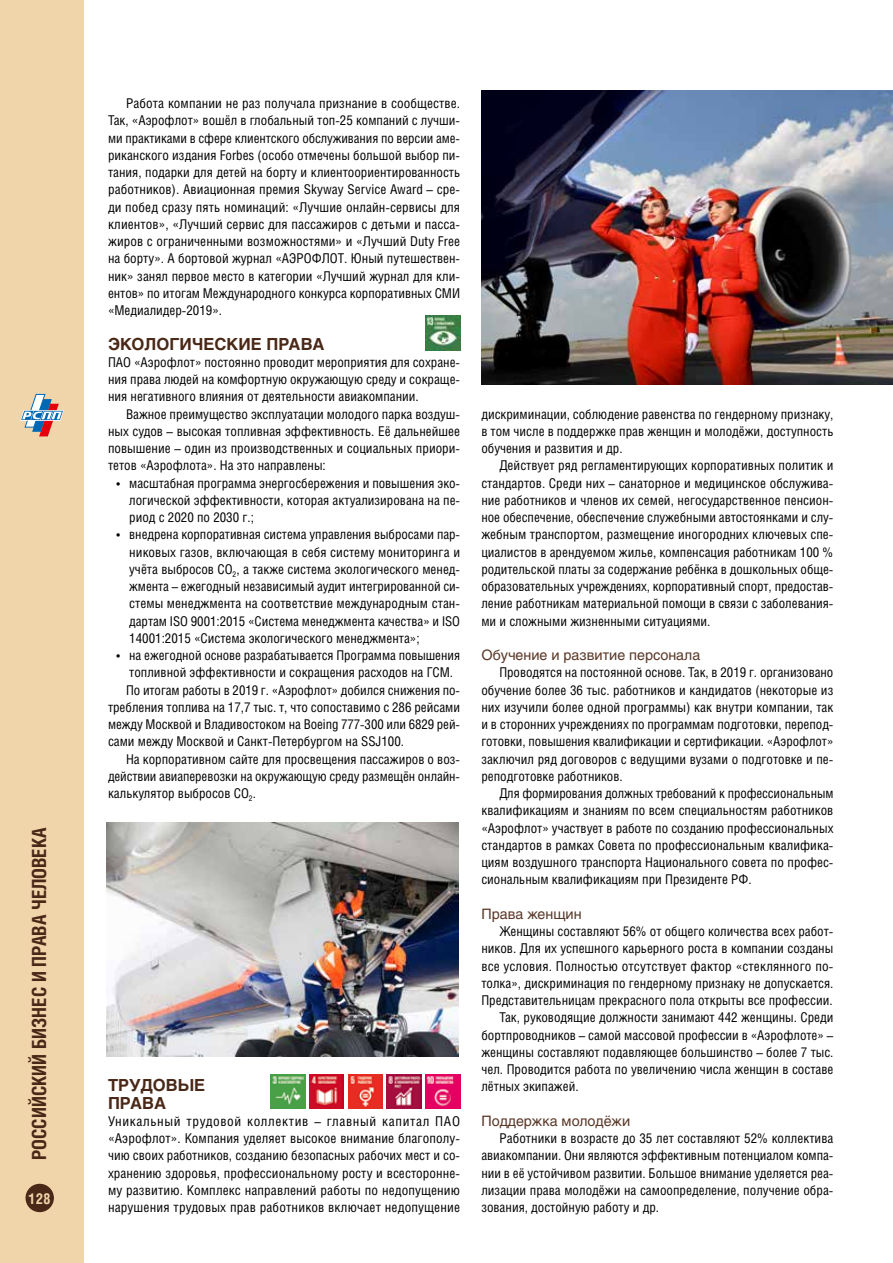
<style>
.page{position:relative;width:893px;height:1263px;background:#fff}
.page>*{position:absolute;margin:0;border:0;box-sizing:border-box;transform-origin:0 0}
.t1{font:700 19.5px "Helios Cond C";color:#4a2817}
.t2{font:700 16.5px/17.2px "Helios C";color:#4a2817}
.t3{font:700 15px "Helios Cond C";color:#f1d5aa}
.t4{font:14.25px "Helios C";color:#5a3828}
.t5{font:13.5px/17.2px "Helios Cond C";color:#000;text-align:justify}
</style>
<div class="page">
<div style="left:0;top:0;width:84px;height:1263px;background:#f1d5aa"></div>
<div style="left:26px;top:1184px;width:27px;height:27px;background:#4a2817;border-radius:50%"></div>
<div style="left:26px;top:1184px;width:28px;height:28px;border:1px solid #4a2817;border-radius:50%"></div>
<svg style="left:20px;top:394px;width:44px;height:42px"></svg>
<img style="left:426px;top:315px;width:34px;height:35px">
<img style="left:426px;top:1074px;width:34px;height:35px">
<img style="left:387px;top:1074px;width:34px;height:35px">
<img style="left:348px;top:1074px;width:35px;height:35px">
<img style="left:309px;top:1074px;width:35px;height:35px">
<img style="left:271px;top:1074px;width:34px;height:35px">
<img style="left:106px;top:822px;width:353px;height:235px">
<img style="left:481px;top:90px;width:412px;height:294px">
<h1 class="t1" style="left:27px;top:1160px;width:334px;rotate:-90deg">РОССИЙСКИЙ БИЗНЕС И ПРАВА ЧЕЛОВЕКА</h1>
<p class="t3" style="left:29px;top:1189px;width:24px">128</p>
<p class="t5" style="left:108px;top:94px;width:354px;text-indent:18px">Работа компании не раз получала признание в сообществе.<br>Так, «Аэрофлот» вошёл в глобальный топ-25 компаний с лучши&shy;ми практиками в сфере клиентского обслуживания по версии аме&shy;риканского издания Forbes (особо отмечены большой выбор пи&shy;тания, подарки для детей на борту и клиентоориентированность работников). Авиационная премия Skyway Service Award – сре&shy;ди побед сразу пять номинаций: «Лучшие онлайн-сервисы для клиентов», «Лучший сервис для пассажиров с детьми и пасса&shy;жиров с ограниченными возможностями» и «Лучший Duty Free на борту». А бортовой журнал «АЭРОФЛОТ. Юный путешествен&shy;ник» занял первое место в категории «Лучший журнал для кли&shy;ентов» по итогам Международного конкурса корпоративных СМИ «Медиалидер-2019».</p>
<p class="t2" style="left:108px;top:335px;width:218px">ЭКОЛОГИЧЕСКИЕ ПРАВА</p>
<p class="t5" style="left:108px;top:353px;width:354px">ПАО «Аэрофлот» постоянно проводит мероприятия для сохране&shy;ния права людей на комфортную окружающую среду и сокраще&shy;ния негативного влияния от деятельности авиакомпании.</p>
<p class="t5" style="left:108px;top:405px;width:354px;text-indent:18px">Важное преимущество эксплуатации молодого парка воздуш&shy;ных судов – высокая топливная эффективность. Её дальнейшее повышение – один из производственных и социальных приори&shy;тетов «Аэрофлота». На это направлены:</p>
<p class="t5" style="left:129px;top:474px;width:332px;text-indent:-13px">• масштабная программа энергосбережения и повышения эко&shy;логической эффективности, которая актуализирована на пе&shy;риод с 2020 по 2030 г.;</p>
<p class="t5" style="left:129px;top:526px;width:332px;text-indent:-13px">• внедрена корпоративная система управления выбросами пар&shy;никовых газов, включающая в себя систему мониторинга и учёта выбросов СО<sub>2</sub>, а также система экологического менед&shy;жмента – ежегодный независимый аудит интегрированной си&shy;стемы менеджмента на соответствие международным стан&shy;дартам ISO 9001:2015 «Система менеджмента качества» и ISO 14001:2015 «Система экологического менеджмента»;</p>
<p class="t5" style="left:117px;top:646px;width:345px">• на ежегодной основе разрабатывается Программа повышения</p>
<p class="t5" style="left:129px;top:664px;width:325px">топливной эффективности и сокращения расходов на ГСМ.</p>
<p class="t5" style="left:126px;top:681px;width:336px">По итогам работы в 2019 г. «Аэрофлот» добился снижения по-</p>
<p class="t5" style="left:108px;top:698px;width:353px">требления топлива на 17,7 тыс. т, что сопоставимо с 286 рейсами</p>
<p class="t5" style="left:108px;top:715px;width:354px">между Москвой и Владивостоком на Boeing 777-300 или 6829 рей-</p>
<p class="t5" style="left:108px;top:733px;width:298px">сами между Москвой и Санкт-Петербургом на SSJ100.</p>
<p class="t5" style="left:126px;top:750px;width:336px">На корпоративном сайте для просвещения пассажиров о воз-</p>
<p class="t5" style="left:108px;top:767px;width:354px">действии авиаперевозки на окружающую среду размещён онлайн-</p>
<p class="t5" style="left:108px;top:784px;width:149px">калькулятор выбросов СО<sub>2</sub>.</p>
<p class="t2" style="left:108px;top:1077px;width:99px">ТРУДОВЫЕ<br>ПРАВА</p>
<p class="t5" style="left:108px;top:1112px;width:354px">Уникальный трудовой коллектив – главный капитал ПАО «Аэрофлот». Компания уделяет высокое внимание благополу&shy;чию своих работников, созданию безопасных рабочих мест и со&shy;хранению здоровья, профессиональному росту и всесторонне&shy;му развитию. Комплекс направлений работы по недопущению нарушения трудовых прав работников включает недопущение</p>
<p class="t5" style="left:481px;top:405px;width:354px">дискриминации, соблюдение равенства по гендерному признаку, в том числе в поддержке прав женщин и молодёжи, доступность обучения и развития и др.</p>
<p class="t5" style="left:481px;top:457px;width:354px;text-indent:18px">Действует ряд регламентирующих корпоративных политик и стандартов. Среди них – санаторное и медицинское обслужива&shy;ние работников и членов их семей, негосударственное пенсион&shy;ное обеспечение, обеспечение служебными автостоянками и слу&shy;жебным транспортом, размещение иногородних ключевых спе&shy;циалистов в арендуемом жилье, компенсация работникам 100 % родительской платы за содержание ребёнка в дошкольных обще&shy;образовательных учреждениях, корпоративный спорт, предостав&shy;ление работникам материальной помощи в связи с заболевания&shy;ми и сложными жизненными ситуациями.</p>
<p class="t4" style="left:481px;top:646px;width:220px">Обучение и развитие персонала</p>
<p class="t5" style="left:481px;top:664px;width:354px;text-indent:18px">Проводятся на постоянной основе. Так, в 2019 г. организовано обучение более 36 тыс. работников и кандидатов (некоторые из них изучили более одной программы) как внутри компании, так и в сторонних учреждениях по программам подготовки, перепод&shy;готовки, повышения квалификации и сертификации. «Аэрофлот» заключил ряд договоров с ведущими вузами о подготовке и пе&shy;реподготовке работников.</p>
<p class="t5" style="left:481px;top:784px;width:354px;text-indent:18px">Для формирования должных требований к профессиональным квалификациям и знаниям по всем специальностям работников «Аэрофлот» участвует в работе по созданию профессиональных стандартов в рамках Совета по профессиональным квалифика&shy;циям воздушного транспорта Национального совета по профес&shy;сиональным квалификациям при Президенте РФ.</p>
<p class="t4" style="left:481px;top:905px;width:102px">Права женщин</p>
<p class="t5" style="left:499px;top:922px;width:336px">Женщины составляют 56% от общего количества всех работ-</p>
<p class="t5" style="left:481px;top:940px;width:353px">ников. Для их успешного карьерного роста в компании созданы</p>
<p class="t5" style="left:481px;top:957px;width:354px">все условия. Полностью отсутствует фактор «стеклянного по-</p>
<p class="t5" style="left:481px;top:974px;width:354px">толка», дискриминация по гендерному признаку не допускается.</p>
<p class="t5" style="left:481px;top:991px;width:353px">Представительницам прекрасного пола открыты все профессии.</p>
<p class="t5" style="left:499px;top:1009px;width:336px">Так, руководящие должности занимают 442 женщины. Среди</p>
<p class="t5" style="left:481px;top:1026px;width:354px">бортпроводников – самой массовой профессии в «Аэрофлоте» –</p>
<p class="t5" style="left:481px;top:1043px;width:354px">женщины составляют подавляющее большинство – более 7 тыс.</p>
<p class="t5" style="left:481px;top:1060px;width:354px">чел. Проводится работа по увеличению числа женщин в составе</p>
<p class="t5" style="left:481px;top:1078px;width:99px">лётных экипажей.</p>
<p class="t4" style="left:481px;top:1112px;width:150px">Поддержка молодёжи</p>
<p class="t5" style="left:481px;top:1129px;width:354px;text-indent:18px">Работники в возрасте до 35 лет составляют 52% коллектива авиакомпании. Они являются эффективным потенциалом компа&shy;нии в её устойчивом развитии. Большое внимание уделяется реа&shy;лизации права молодёжи на самоопределение, получение обра&shy;зования, достойную работу и др.</p>
</div>
